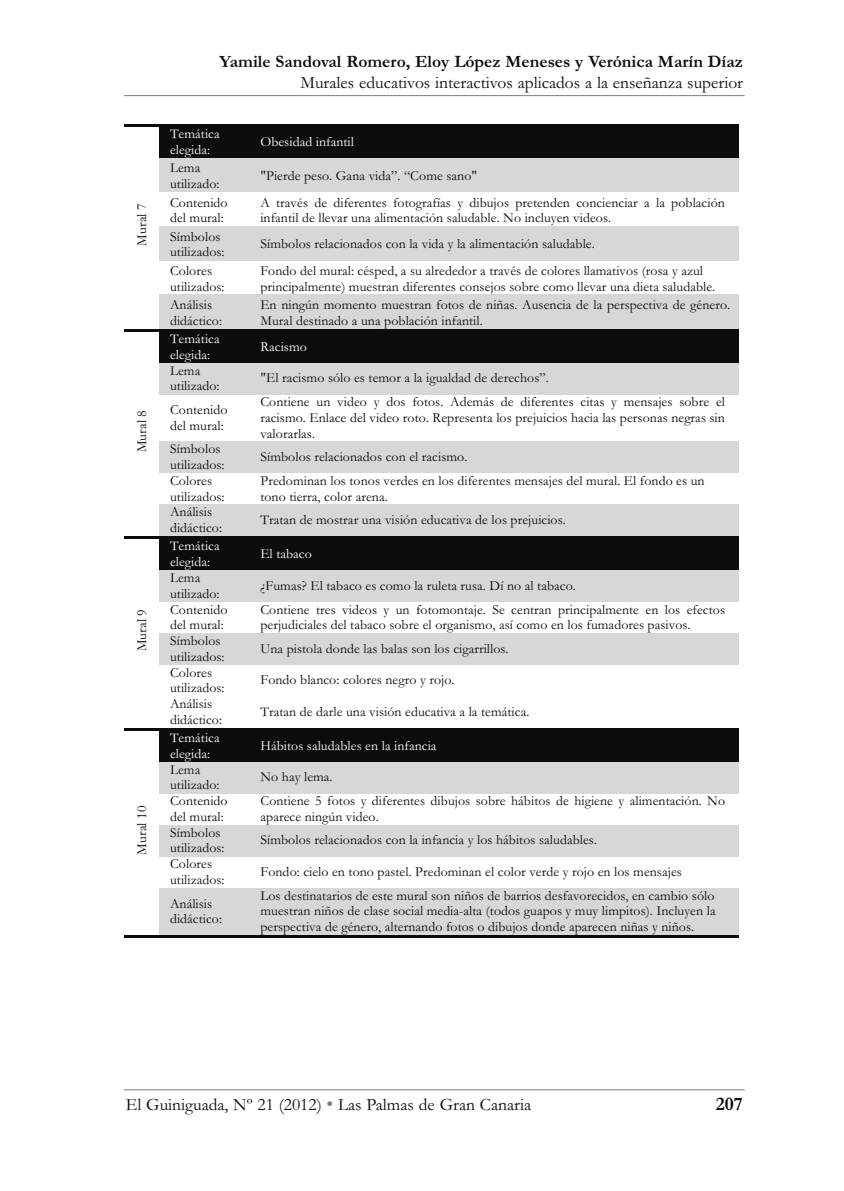
<style>
.page{position:relative;width:844px;height:1191px;background:#fff}
.page>*{position:absolute;margin:0;border:0;box-sizing:border-box;transform-origin:0 0}
.t1{font:700 19.25px "Garamond";color:#0c0c0c}
.t2{font:17.5px "Garamond";color:#0c0c0c}
.t3{font:700 17.5px "Garamond";color:#0c0c0c}
.t4{font:13.83px/15.6px "Garamond+T42";letter-spacing:.005em;color:#0c0c0c}
.t5{font:13.83px/15.9px "Garamond+T42";letter-spacing:.005em;color:#fff}
.s1{font-size:19.25px;color:#7c7c7c}
</style>
<div class="page">
<hr style="left:124px;top:1089px;width:620px;height:1px;background:#7c7c7c">
<hr style="left:124px;top:95px;width:620px;height:1px;background:#7c7c7c">
<div style="left:159px;top:126px;width:91px;height:32px;background:#0c0c0c"></div>
<div style="left:250px;top:126px;width:488px;height:32px;background:#0c0c0c"></div>
<hr style="left:124px;top:124px;width:614px;height:2px;background:#0c0c0c">
<div style="left:159px;top:161px;width:91px;height:31px;background:#d7d7d7"></div>
<div style="left:170px;top:160px;width:72px;height:16px;background:#d7d7d7"></div>
<div style="left:250px;top:161px;width:488px;height:31px;background:#d7d7d7"></div>
<hr style="left:159px;top:158px;width:579px;height:2px;background:#d7d7d7">
<div style="left:159px;top:229px;width:91px;height:31px;background:#d7d7d7"></div>
<div style="left:250px;top:229px;width:488px;height:31px;background:#d7d7d7"></div>
<hr style="left:159px;top:226px;width:579px;height:3px;background:#d7d7d7">
<div style="left:159px;top:297px;width:91px;height:32px;background:#d7d7d7"></div>
<div style="left:250px;top:297px;width:488px;height:32px;background:#d7d7d7"></div>
<hr style="left:159px;top:294px;width:579px;height:3px;background:#d7d7d7">
<div style="left:159px;top:331px;width:91px;height:32px;background:#0c0c0c"></div>
<div style="left:250px;top:331px;width:488px;height:32px;background:#0c0c0c"></div>
<hr style="left:124px;top:329px;width:614px;height:2px;background:#0c0c0c">
<div style="left:159px;top:363px;width:91px;height:31px;background:#d7d7d7"></div>
<div style="left:250px;top:363px;width:488px;height:31px;background:#d7d7d7"></div>
<div style="left:159px;top:441px;width:91px;height:32px;background:#d7d7d7"></div>
<div style="left:250px;top:441px;width:488px;height:32px;background:#d7d7d7"></div>
<div style="left:159px;top:504px;width:91px;height:32px;background:#d7d7d7"></div>
<div style="left:250px;top:504px;width:488px;height:32px;background:#d7d7d7"></div>
<div style="left:159px;top:539px;width:91px;height:31px;background:#0c0c0c"></div>
<div style="left:170px;top:538px;width:72px;height:16px;background:#0c0c0c"></div>
<div style="left:250px;top:539px;width:488px;height:31px;background:#0c0c0c"></div>
<hr style="left:124px;top:536px;width:614px;height:2px;background:#0c0c0c">
<div style="left:159px;top:570px;width:91px;height:32px;background:#d7d7d7"></div>
<div style="left:250px;top:570px;width:488px;height:32px;background:#d7d7d7"></div>
<div style="left:159px;top:633px;width:91px;height:32px;background:#d7d7d7"></div>
<div style="left:250px;top:633px;width:488px;height:32px;background:#d7d7d7"></div>
<div style="left:159px;top:730px;width:91px;height:32px;background:#0c0c0c"></div>
<div style="left:250px;top:730px;width:488px;height:32px;background:#0c0c0c"></div>
<hr style="left:124px;top:728px;width:614px;height:2px;background:#0c0c0c">
<div style="left:159px;top:762px;width:91px;height:31px;background:#d7d7d7"></div>
<div style="left:250px;top:762px;width:488px;height:31px;background:#d7d7d7"></div>
<div style="left:159px;top:825px;width:91px;height:31px;background:#d7d7d7"></div>
<div style="left:250px;top:825px;width:488px;height:31px;background:#d7d7d7"></div>
<div style="left:159px;top:888px;width:91px;height:47px;background:#d7d7d7"></div>
<div style="left:250px;top:888px;width:488px;height:47px;background:#d7d7d7"></div>
<hr style="left:170px;top:937px;width:72px;height:1px;background:#0c0c0c">
<hr style="left:124px;top:935px;width:614px;height:2px;background:#0c0c0c">
<p class="t4" style="left:135px;top:245px;width:44px;rotate:-90deg">Mural 7</p>
<p class="t4" style="left:135px;top:452px;width:44px;rotate:-90deg">Mural 8</p>
<p class="t4" style="left:135px;top:651px;width:44px;rotate:-90deg">Mural 9</p>
<p class="t4" style="left:135px;top:854px;width:50px;rotate:-90deg">Mural 10</p>
<p class="t3" style="left:219px;top:55px;width:524px">Yamile Sandoval Romero, Eloy López Meneses y Verónica Marín Díaz</p>
<p class="t2" style="left:300px;top:76px;width:444px">Murales educativos interactivos aplicados a la enseñanza superior</p>
<p class="t5" style="left:170px;top:127px;width:51px">Temática elegida:</p>
<p class="t5" style="left:260px;top:135px;width:95px">Obesidad infantil</p>
<p class="t4" style="left:170px;top:161px;width:51px">Lema utilizado:</p>
<p class="t4" style="left:260px;top:169px;width:218px">"Pierde peso. Gana vida”. “Come sano"</p>
<p class="t4" style="left:170px;top:196px;width:59px">Contenido del mural:</p>
<p class="t4" style="left:260px;top:196px;width:466px">A través de diferentes fotografías y dibujos pretenden concienciar a la población infantil de llevar una alimentación saludable. No incluyen videos.</p>
<p class="t4" style="left:170px;top:230px;width:56px">Símbolos utilizados:</p>
<p class="t4" style="left:260px;top:237px;width:336px">Símbolos relacionados con la vida y la alimentación saludable.</p>
<p class="t4" style="left:170px;top:264px;width:56px">Colores utilizados:</p>
<p class="t4" style="left:260px;top:264px;width:456px">Fondo del mural: césped, a su alrededor a través de colores llamativos (rosa y azul principalmente) muestran diferentes consejos sobre como llevar una dieta saludable.</p>
<p class="t4" style="left:170px;top:298px;width:54px">Análisis didáctico:</p>
<p class="t4" style="left:260px;top:298px;width:471px">En ningún momento muestran fotos de niñas. Ausencia de la perspectiva de género.<br>Mural destinado a una población infantil.</p>
<p class="t5" style="left:170px;top:332px;width:51px">Temática elegida:</p>
<p class="t5" style="left:260px;top:340px;width:48px">Racismo</p>
<p class="t4" style="left:170px;top:364px;width:51px">Lema utilizado:</p>
<p class="t4" style="left:260px;top:371px;width:290px">"El racismo sólo es temor a la igualdad de derechos”.</p>
<p class="t4" style="left:170px;top:403px;width:59px">Contenido del mural:</p>
<p class="t4" style="left:260px;top:395px;width:466px;text-align:justify">Contiene un video y dos fotos. Además de diferentes citas y mensajes sobre el racismo. Enlace del video roto. Representa los prejuicios hacia las personas negras sin valorarlas.</p>
<p class="t4" style="left:170px;top:442px;width:56px">Símbolos utilizados:</p>
<p class="t4" style="left:260px;top:450px;width:208px">Símbolos relacionados con el racismo.</p>
<p class="t4" style="left:170px;top:474px;width:56px">Colores utilizados:</p>
<p class="t4" style="left:260px;top:474px;width:445px">Predominan los tonos verdes en los diferentes mensajes del mural. El fondo es un tono tierra, color arena.</p>
<p class="t4" style="left:170px;top:505px;width:54px">Análisis didáctico:</p>
<p class="t4" style="left:260px;top:513px;width:307px">Tratan de mostrar una visión educativa de los prejuicios.</p>
<p class="t5" style="left:170px;top:539px;width:51px">Temática elegida:</p>
<p class="t5" style="left:260px;top:547px;width:53px">El tabaco</p>
<p class="t4" style="left:170px;top:571px;width:51px">Lema utilizado:</p>
<p class="t4" style="left:260px;top:579px;width:317px">¿Fumas? El tabaco es como la ruleta rusa. Dí no al tabaco.</p>
<p class="t4" style="left:170px;top:603px;width:59px">Contenido del mural:</p>
<p class="t4" style="left:260px;top:603px;width:466px">Contiene tres videos y un fotomontaje. Se centran principalmente en los efectos perjudiciales del tabaco sobre el organismo, así como en los fumadores pasivos.</p>
<p class="t4" style="left:170px;top:634px;width:56px">Símbolos utilizados:</p>
<p class="t4" style="left:260px;top:642px;width:250px">Una pistola donde las balas son los cigarrillos.</p>
<p class="t4" style="left:170px;top:666px;width:56px">Colores utilizados:</p>
<p class="t4" style="left:260px;top:673px;width:196px">Fondo blanco: colores negro y rojo.</p>
<p class="t4" style="left:170px;top:697px;width:54px">Análisis didáctico:</p>
<p class="t4" style="left:260px;top:705px;width:270px">Tratan de darle una visión educativa a la temática.</p>
<p class="t5" style="left:170px;top:731px;width:51px">Temática elegida:</p>
<p class="t5" style="left:260px;top:739px;width:177px">Hábitos saludables en la infancia</p>
<p class="t4" style="left:170px;top:763px;width:51px">Lema utilizado:</p>
<p class="t4" style="left:260px;top:770px;width:74px">No hay lema.</p>
<p class="t4" style="left:170px;top:794px;width:59px">Contenido del mural:</p>
<p class="t4" style="left:260px;top:794px;width:466px">Contiene 5 fotos y diferentes dibujos sobre hábitos de higiene y alimentación. No aparece ningún video.</p>
<p class="t4" style="left:170px;top:826px;width:56px">Símbolos utilizados:</p>
<p class="t4" style="left:260px;top:833px;width:338px">Símbolos relacionados con la infancia y los hábitos saludables.</p>
<p class="t4" style="left:170px;top:857px;width:56px">Colores utilizados:</p>
<p class="t4" style="left:260px;top:865px;width:423px">Fondo: cielo en tono pastel. Predominan el color verde y rojo en los mensajes</p>
<p class="t4" style="left:170px;top:897px;width:54px">Análisis didáctico:</p>
<p class="t4" style="left:260px;top:889px;width:456px;text-align:justify">Los destinatarios de este mural son niños de barrios desfavorecidos, en cambio sólo muestran niños de clase social media-alta (todos guapos y muy limpitos). Incluyen la perspectiva de género, alternando fotos o dibujos donde aparecen niñas y niños.</p>
<p class="t2" style="left:126px;top:1098px;width:406px">El Guiniguada, Nº 21 (2012) <span class="s1">•</span> Las Palmas de Gran Canaria</p>
<h1 class="t1" style="left:715px;top:1096px;width:29px">207</h1>
</div>
